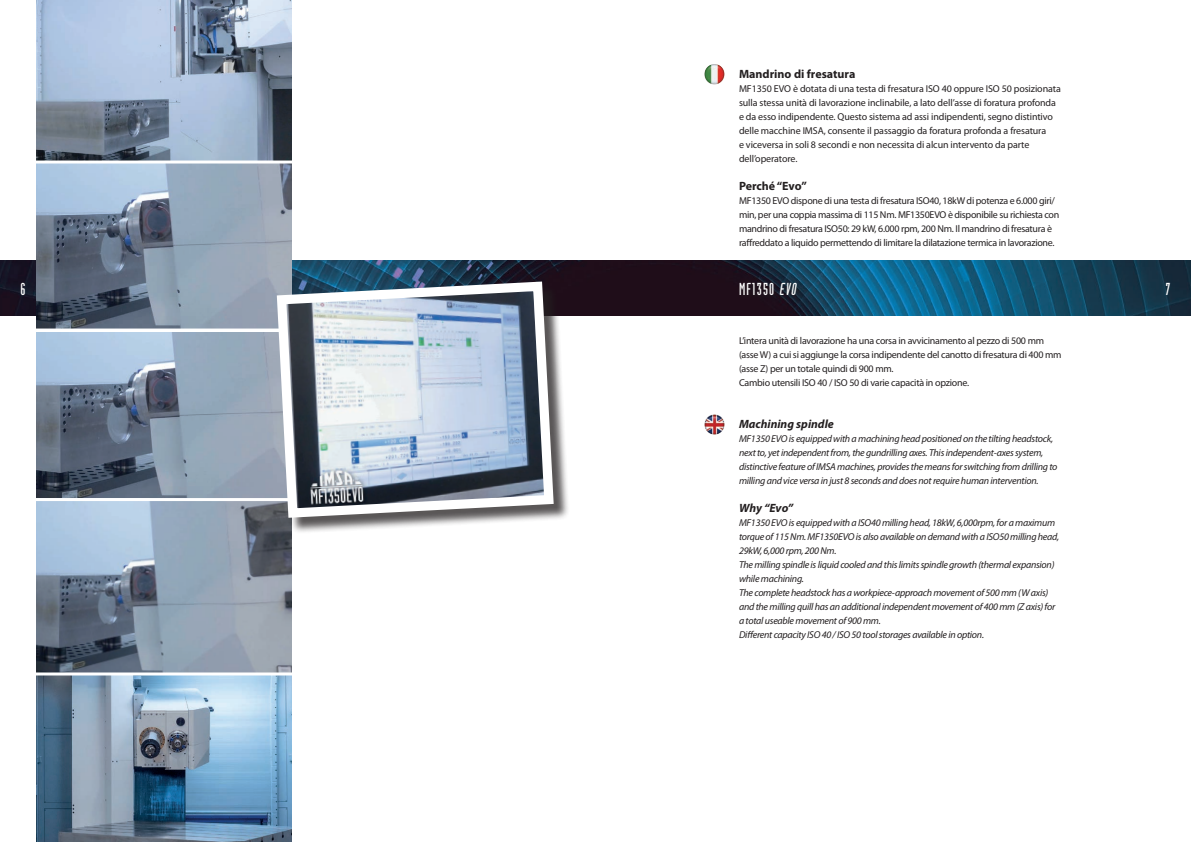
<style>
.page{position:relative;width:1191px;height:842px;background:#fff}
.page>*{position:absolute;margin:0;border:0;box-sizing:border-box;transform-origin:0 0}
.t1{font:17px "Industria Solid";letter-spacing:.07em;color:#fff}
.t2{font:700 12px "Myriad Pro";color:#231f20}
.t3{font:italic 700 12px "Myriad Pro";color:#231f20}
.t4{font:10px/14px "Myriad Pro";letter-spacing:-.025em;color:#231f20}
.t5{font:italic 10px/14px "Myriad Pro";letter-spacing:-.025em;color:#231f20}
.s1{font-style:italic}
</style>
<div class="page">
<img style="left:0;top:260px;width:1191px;height:55px">
<div style="left:737px;top:280px;width:68px;height:23px;background:#231f20;opacity:.75"></div>
<img style="left:704px;top:64px;width:21px;height:21px;border-radius:10px">
<img style="left:704px;top:414px;width:21px;height:21px;border-radius:10px">
<img style="left:36px;top:0;width:256px;height:329px">
<img style="left:36px;top:675px;width:256px;height:167px">
<img style="left:36px;top:332px;width:256px;height:340px">
<hr style="left:25px;top:161px;width:277px;height:3px;background:#fff">
<hr style="left:26px;top:498px;width:266px;height:3px;background:#fff">
<div style="left:279px;top:284px;width:291px;height:250px;background:#231f20;opacity:.75"></div>
<svg style="left:272px;top:277px;width:286px;height:246px;background:#a1acb9"></svg>
<p class="t2" style="left:739px;top:66px;width:118px">Mandrino di fresatura</p>
<p class="t4" style="left:739px;top:81px;width:323px">MF1350 EVO è dotata di una testa di fresatura ISO 40 oppure ISO 50 posizionata sulla stessa unità di lavorazione inclinabile, a lato dell’asse di foratura profonda e da esso indipendente. Questo sistema ad assi indipendenti, segno distintivo delle macchine IMSA, consente il passaggio da foratura profonda a fresatura<br>e viceversa in soli 8 secondi e non necessita di alcun intervento da parte dell’operatore.</p>
<p class="t2" style="left:739px;top:178px;width:69px">Perché “Evo”</p>
<p class="t4" style="left:739px;top:193px;width:322px">MF1350 EVO dispone di una testa di fresatura ISO40, 18kW di potenza e 6.000 giri/ min, per una coppia massima di 115 Nm. MF1350EVO è disponibile su richiesta con mandrino di fresatura ISO50: 29 kW, 6.000 rpm, 200 Nm. Il mandrino di fresatura è raffreddato a liquido permettendo di limitare la dilatazione termica in lavorazione.</p>
<p class="t1" style="left:739px;top:279px;width:61px">MF1350 <span class="s1">EVO</span></p>
<h1 class="t1" style="left:20px;top:279px;width:7px">6</h1>
<h1 class="t1" style="left:1165px;top:279px;width:7px">7</h1>
<p class="t4" style="left:739px;top:333px;width:324px">L’intera unità di lavorazione ha una corsa in avvicinamento al pezzo di 500 mm (asse W) a cui si aggiunge la corsa indipendente del canotto di fresatura di 400 mm (asse Z) per un totale quindi di 900 mm.</p>
<p class="t4" style="left:739px;top:375px;width:232px">Cambio utensili ISO 40 / ISO 50 di varie capacità in opzione.</p>
<p class="t3" style="left:739px;top:416px;width:96px">Machining spindle</p>
<p class="t5" style="left:739px;top:431px;width:320px">MF1350 EVO is equipped with a machining head positioned on the tilting headstock, next to, yet independent from, the gundrilling axes. This independent-axes system, distinctive feature of IMSA machines, provides the means for switching from drilling to milling and vice versa in just 8 seconds and does not require human intervention.</p>
<p class="t3" style="left:739px;top:500px;width:56px">Why “Evo”</p>
<p class="t5" style="left:739px;top:515px;width:322px">MF1350 EVO is equipped with a ISO40 milling head, 18kW, 6,000rpm, for a maximum torque of 115 Nm. MF1350EVO is also available on demand with a ISO50 milling head,<br>29kW, 6,000 rpm, 200 Nm.</p>
<p class="t5" style="left:739px;top:557px;width:317px">The milling spindle is liquid cooled and this limits spindle growth (thermal expansion) while machining.</p>
<p class="t5" style="left:739px;top:585px;width:318px">The complete headstock has a workpiece-approach movement of 500 mm (W axis) and the milling quill has an additional independent movement of 400 mm (Z axis) for a total useable movement of 900 mm.</p>
<p class="t5" style="left:739px;top:627px;width:247px">Different capacity ISO 40 / ISO 50 tool storages available in option.</p>
</div>
